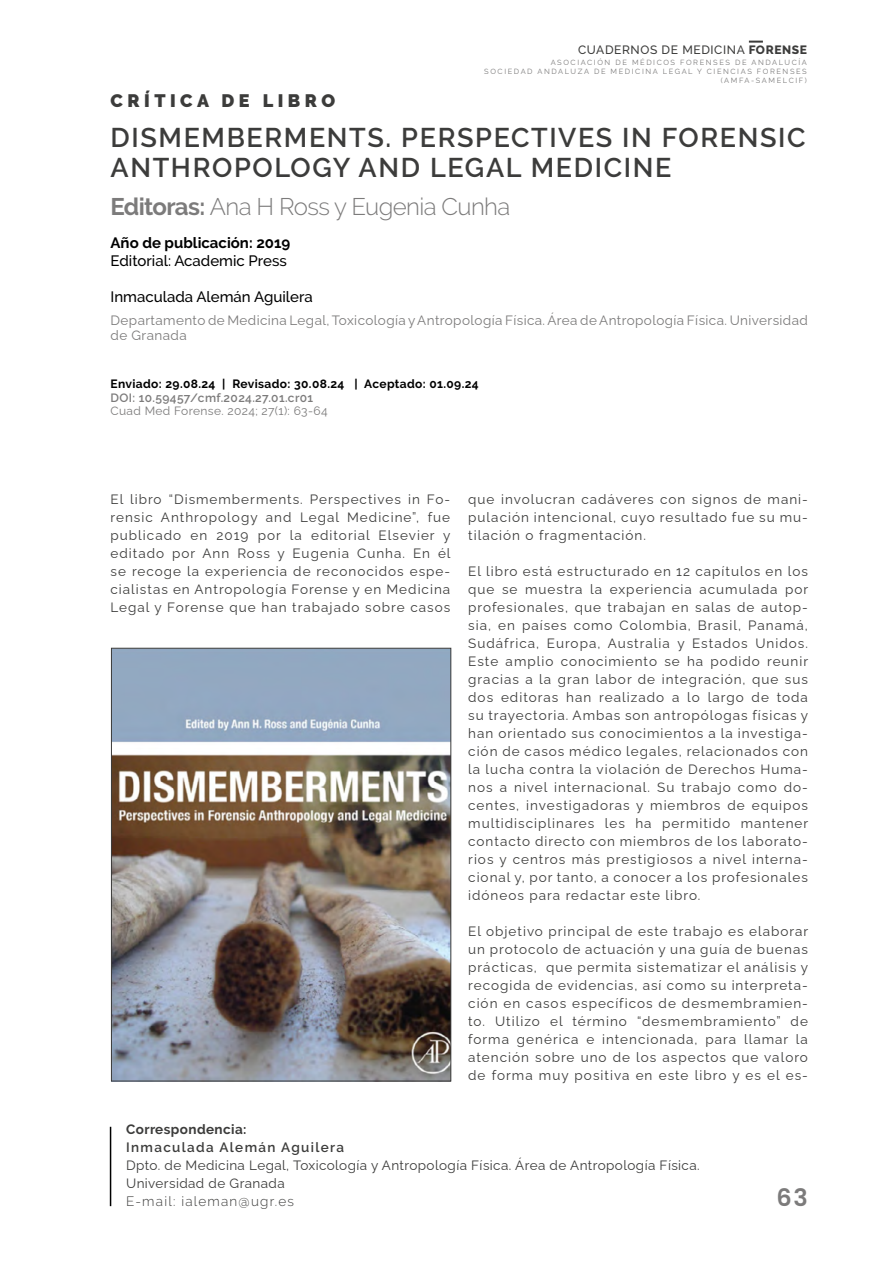
<style>
.page{position:relative;width:893px;height:1263px;background:#fff}
.page>*{position:absolute;margin:0;border:0;box-sizing:border-box;transform-origin:0 0}
.t1{font:600 27px/30px "Raleway";letter-spacing:.06em;color:#3c3c3b}
.t2{font:300 24px "Raleway";letter-spacing:-.025em;color:#7c7b7b}
.t3{font:600 24px "Poppins";color:#7c7b7b}
.t4{font:900 18px "Raleway";letter-spacing:.25em;color:#3c3c3b}
.t5{font:500 15px "Raleway";color:#000}
.t6{font:700 15px "Raleway";color:#000}
.t7{font:13.5px/18px "Raleway";letter-spacing:.075em;color:#3c3c3b;text-align:justify}
.t8{font:13.5px/15px "Raleway";letter-spacing:.03em;color:#7c7b7b}
.t9{font:13.5px/18px "Raleway";letter-spacing:.03em;color:#3c3c3b}
.t10{font:600 13.5px "Raleway";letter-spacing:.1em;color:#3c3c3b}
.t11{font:300 13.5px "Raleway";letter-spacing:.09em;color:#3c3c3b}
.t12{font:700 13.5px "Raleway";letter-spacing:.03em;color:#3c3c3b}
.t13{font:700 12px "Raleway";letter-spacing:.03em;color:#000}
.t14{font:600 12px "Raleway";letter-spacing:.03em;color:#7c7b7b}
.t15{font:12px "Raleway";letter-spacing:.03em;color:#7c7b7b}
.t16{font:500 12px "Raleway";letter-spacing:.05em;color:#3c3c3b}
.t17{font:7.5px/9px "Raleway";letter-spacing:.21em;color:#7c7b7b;text-align:right}
.s1{font-weight:800}
.s2{font-weight:700}
</style>
<div class="page">
<svg style="left:749px;top:41px;width:14px;height:2px"></svg>
<hr style="left:110px;top:1127px;width:1px;height:79px;background:#000">
<img style="left:113px;top:650px;width:336px;height:429px">
<div style="left:111px;top:648px;width:340px;height:433px;border:1px solid #3c3c3b"></div>
<h3 class="t4" style="left:111px;top:90px;width:226px">CRÍTICA DE LIBRO</h3>
<p class="t16" style="left:578px;top:43px;width:230px">CUADERNOS DE MEDICINA <span class="s1">FORENSE</span></p>
<p class="t17" style="left:484px;top:57px;width:324px">ASOCIACIÓN DE MÉDICOS FORENSES DE ANDALUCÍA<br>SOCIEDAD ANDALUZA DE MEDICINA LEGAL Y CIENCIAS FORENSES (AMFA-SAMELCIF)</p>
<h1 class="t1" style="left:111px;top:123px;width:697px">DISMEMBERMENTS. PERSPECTIVES IN FORENSIC<br>ANTHROPOLOGY AND LEGAL MEDICINE</h1>
<h2 class="t2" style="left:111px;top:192px;width:401px"><span class="s2">Editoras:</span> Ana H Ross y Eugenia Cunha</h2>
<p class="t6" style="left:111px;top:234px;width:181px">Año de publicación: 2019</p>
<p class="t5" style="left:111px;top:252px;width:178px">Editorial: Academic Press</p>
<p class="t5" style="left:111px;top:288px;width:204px">Inmaculada Alemán Aguilera</p>
<p class="t8" style="left:111px;top:312px;width:699px">Departamento de Medicina Legal, Toxicología y Antropología Física. Área de Antropología Física. Universidad de Granada</p>
<p class="t13" style="left:111px;top:377px;width:370px">Enviado: 29.08.24 | Revisado: 30.08.24 | Aceptado: 01.09.24</p>
<p class="t14" style="left:111px;top:391px;width:204px">DOI: 10.59457/cmf.2024.27.01.cr01</p>
<p class="t15" style="left:111px;top:401px;width:219px">Cuad Med Forense. 2024; 27(1): 63-64</p>
<p class="t7" style="left:111px;top:489px;width:342px">El libro “Dismemberments. Perspectives in Fo&shy;rensic Anthropology and Legal Medicine”, fue publicado en 2019 por la editorial Elsevier y editado por Ann Ross y Eugenia Cunha. En él se recoge la experiencia de reconocidos espe&shy;cialistas en Antropología Forense y en Medicina Legal y Forense que han trabajado sobre casos</p>
<p class="t7" style="left:468px;top:489px;width:341px">que involucran cadáveres con signos de mani&shy;pulación intencional, cuyo resultado fue su mu&shy;tilación o fragmentación.</p>
<p class="t7" style="left:468px;top:561px;width:342px">El libro está estructurado en 12 capítulos en los que se muestra la experiencia acumulada por profesionales, que trabajan en salas de autop&shy;sia, en países como Colombia, Brasil, Panamá, Sudáfrica, Europa, Australia y Estados Unidos.<br>Este amplio conocimiento se ha podido reunir gracias a la gran labor de integración, que sus dos editoras han realizado a lo largo de toda su trayectoria. Ambas son antropólogas físicas y han orientado sus conocimientos a la investiga&shy;ción de casos médico legales, relacionados con la lucha contra la violación de Derechos Huma&shy;nos a nivel internacional. Su trabajo como do&shy;centes, investigadoras y miembros de equipos multidisciplinares les ha permitido mantener contacto directo con miembros de los laborato&shy;rios y centros más prestigiosos a nivel interna&shy;cional y, por tanto, a conocer a los profesionales idóneos para redactar este libro.</p>
<p class="t7" style="left:468px;top:921px;width:342px">El objetivo principal de este trabajo es elaborar un protocolo de actuación y una guía de buenas prácticas, que permita sistematizar el análisis y recogida de evidencias, así como su interpreta&shy;ción en casos específicos de desmembramien&shy;to. Utilizo el término “desmembramiento” de forma genérica e intencionada, para llamar la atención sobre uno de los aspectos que valoro de forma muy positiva en este libro y es el es-</p>
<p class="t12" style="left:126px;top:1122px;width:122px">Correspondencia:</p>
<p class="t10" style="left:126px;top:1139px;width:220px">Inmaculada Alemán Aguilera</p>
<p class="t9" style="left:126px;top:1155px;width:575px">Dpto. de Medicina Legal, Toxicología y Antropología Física. Área de Antropología Física.<br>Universidad de Granada</p>
<p class="t11" style="left:126px;top:1193px;width:169px">E-mail: ialeman@ugr.es</p>
<h2 class="t3" style="left:776px;top:1184px;width:33px">63</h2>
</div>
